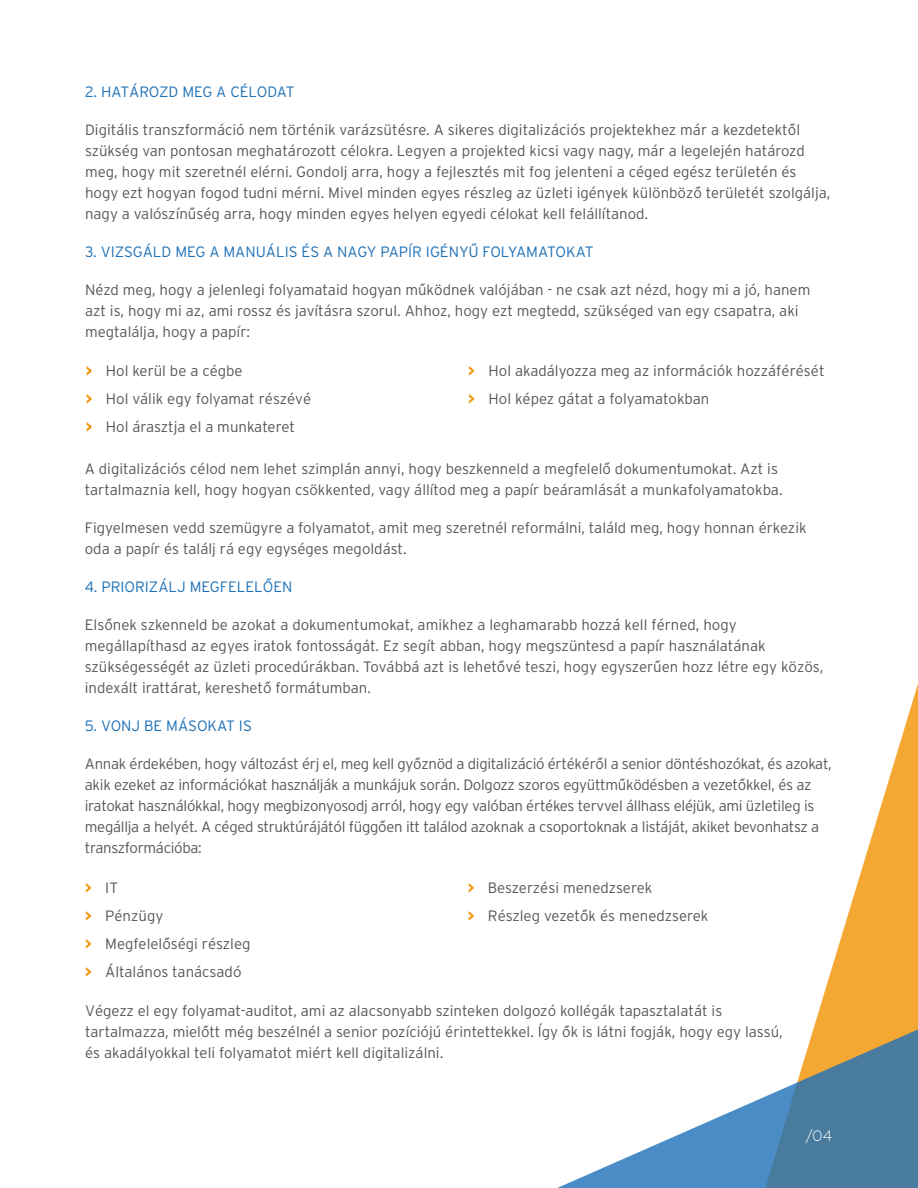
<style>
.page{position:relative;width:918px;height:1188px;background:#fff}
.page>*{position:absolute;margin:0;border:0;box-sizing:border-box;transform-origin:0 0}
.t1{font:300 15px/21px "Interstate";color:#575756}
.t2{font:300 15px/21px "Interstate";letter-spacing:-.02em;color:#575756}
.t3{font:300 15px "Interstate";color:#1d71b8}
.t4{font:300 15px "Geometria";color:#fff}
.s1{font-weight:700;color:#f39200}
</style>
<div class="page">
<svg style="left:815px;top:684px;width:103px;height:340px"></svg>
<svg style="left:557px;top:1024px;width:361px;height:164px"></svg>
<p class="t3" style="left:85px;top:83px;width:211px">2. HATÁROZD MEG A CÉLODAT</p>
<p class="t1" style="left:85px;top:119px;width:747px">Digitális transzformáció nem történik varázsütésre. A sikeres digitalizációs projektekhez már a kezdetektől szükség van pontosan meghatározott célokra. Legyen a projekted kicsi vagy nagy, már a legelején határozd meg, hogy mit szeretnél elérni. Gondolj arra, hogy a fejlesztés mit fog jelenteni a céged egész területén és hogy ezt hogyan fogod tudni mérni. Mivel minden egyes részleg az üzleti igények különböző területét szolgálja, nagy a valószínűség arra, hogy minden egyes helyen egyedi célokat kell felállítanod.</p>
<p class="t3" style="left:85px;top:243px;width:510px">3. VIZSGÁLD MEG A MANUÁLIS ÉS A NAGY PAPÍR IGÉNYŰ FOLYAMATOKAT</p>
<p class="t1" style="left:85px;top:279px;width:727px">Nézd meg, hogy a jelenlegi folyamataid hogyan működnek valójában - ne csak azt nézd, hogy mi a jó, hanem azt is, hogy mi az, ami rossz és javításra szorul. Ahhoz, hogy ezt megtedd, szükséged van egy csapatra, aki megtalálja, hogy a papír:</p>
<p class="t1" style="left:86px;top:357px;width:227px;line-height:27.8px"><span class="s1">&gt;</span> Hol kerül be a cégbe<br><span class="s1">&gt;</span> Hol válik egy folyamat részévé <span class="s1">&gt;</span> Hol árasztja el a munkateret</p>
<p class="t1" style="left:468px;top:357px;width:358px;line-height:27.8px"><span class="s1">&gt;</span> Hol akadályozza meg az információk hozzáférését <span class="s1">&gt;</span> Hol képez gátat a folyamatokban</p>
<p class="t1" style="left:85px;top:458px;width:699px">A digitalizációs célod nem lehet szimplán annyi, hogy beszkenneld a megfelelő dokumentumokat. Azt is tartalmaznia kell, hogy hogyan csökkented, vagy állítod meg a papír beáramlását a munkafolyamatokba.</p>
<p class="t1" style="left:85px;top:517px;width:723px">Figyelmesen vedd szemügyre a folyamatot, amit meg szeretnél reformálni, találd meg, hogy honnan érkezik oda a papír és találj rá egy egységes megoldást.</p>
<p class="t3" style="left:85px;top:578px;width:209px">4. PRIORIZÁLJ MEGFELELŐEN</p>
<p class="t1" style="left:85px;top:614px;width:740px">Elsőnek szkenneld be azokat a dokumentumokat, amikhez a leghamarabb hozzá kell férned, hogy megállapíthasd az egyes iratok fontosságát. Ez segít abban, hogy megszüntesd a papír használatának szükségességét az üzleti procedúrákban. Továbbá azt is lehetővé teszi, hogy egyszerűen hozz létre egy közös, indexált irattárat, kereshető formátumban.</p>
<p class="t3" style="left:85px;top:717px;width:169px">5. VONJ BE MÁSOKAT IS</p>
<p class="t2" style="left:85px;top:753px;width:749px">Annak érdekében, hogy változást érj el, meg kell győznöd a digitalizáció értékéről a senior döntéshozókat, és azokat, akik ezeket az információkat használják a munkájuk során. Dolgozz szoros együttműködésben a vezetőkkel, és az iratokat használókkal, hogy megbizonyosodj arról, hogy egy valóban értékes tervvel állhass eléjük, ami üzletileg is megállja a helyét. A céged struktúrájától függően itt találod azoknak a csoportoknak a listáját, akiket bevonhatsz a transzformációba:</p>
<p class="t1" style="left:85px;top:874px;width:167px;line-height:27.8px"><span class="s1">&gt;</span> IT<br><span class="s1">&gt;</span> Pénzügy<br><span class="s1">&gt;</span> Megfelelőségi részleg <span class="s1">&gt;</span> Általános tanácsadó</p>
<p class="t1" style="left:468px;top:874px;width:242px;line-height:27.8px"><span class="s1">&gt;</span> Beszerzési menedzserek<br><span class="s1">&gt;</span> Részleg vezetők és menedzserek</p>
<p class="t1" style="left:85px;top:1000px;width:699px">Végezz el egy folyamat-auditot, ami az alacsonyabb szinteken dolgozó kollégák tapasztalatát is tartalmazza, mielőtt még beszélnél a senior pozíciójú érintettekkel. Így ők is látni fogják, hogy egy lassú, és akadályokkal teli folyamatot miért kell digitalizálni.</p>
<p class="t4" style="left:805px;top:1127px;width:28px">/04</p>
</div>
